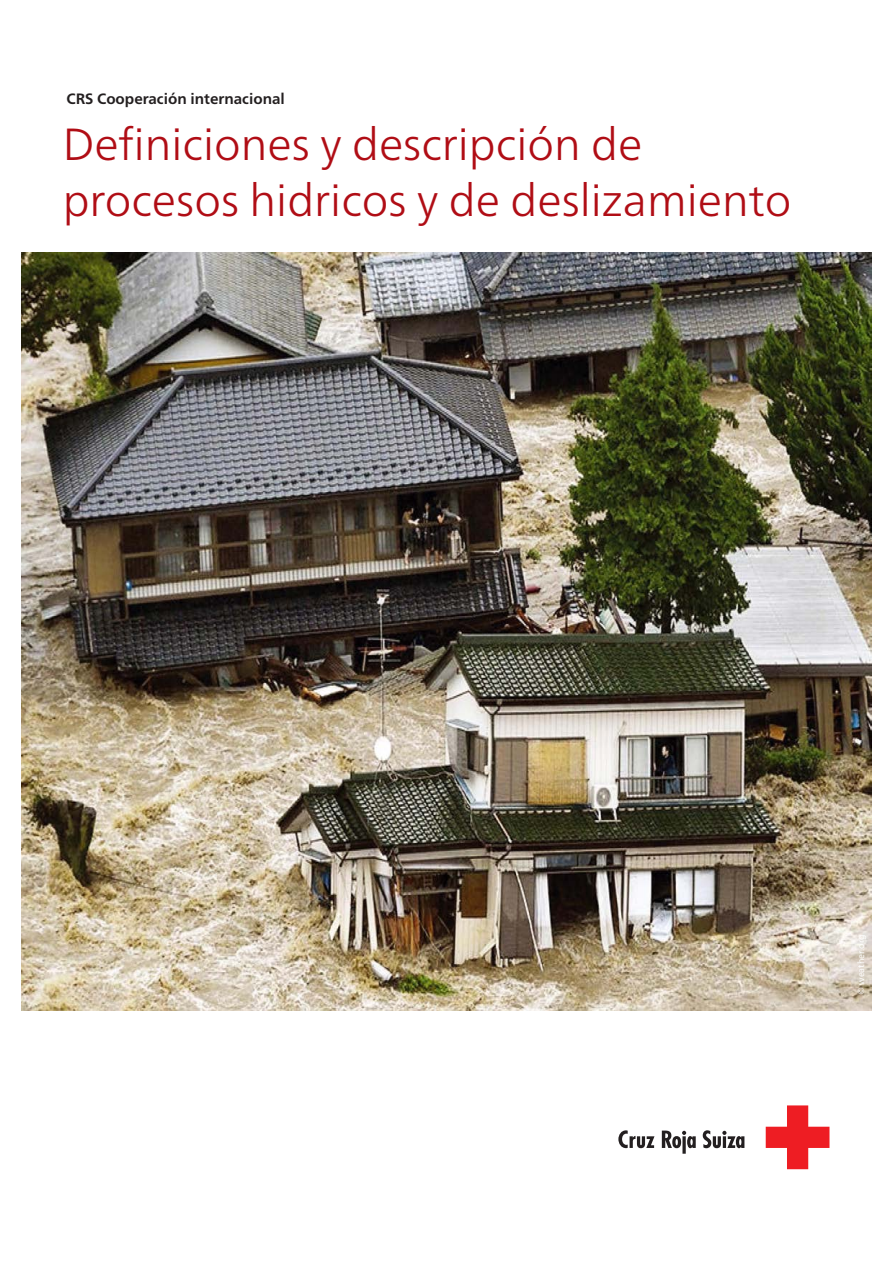
<style>
.page{position:relative;width:893px;height:1263px;background:#fff}
.page>*{position:absolute;margin:0;border:0;box-sizing:border-box;transform-origin:0 0}
.t1{font:300 45px "Frutiger Neue LTW1 G";color:#b00d15}
.t2{font:700 15px "Frutiger Neue LTW1 G";color:#231f20}
.t3{font:9px "Frutiger Neue LTW1 G";color:#fff}
</style>
<div class="page">
<svg style="left:766px;top:1105px;width:63px;height:64px"></svg>
<svg style="left:618px;top:1130px;width:36px;height:18px"></svg>
<svg style="left:682px;top:1148px;width:4px;height:6px"></svg>
<svg style="left:662px;top:1130px;width:34px;height:18px"></svg>
<svg style="left:703px;top:1130px;width:41px;height:18px"></svg>
<img style="left:21px;top:253px;width:851px;height:757px">
<p class="t2" style="left:66px;top:90px;width:220px">CRS Cooperación internacional</p>
<p class="t1" style="left:63px;top:117px;width:581px">Definiciones y descripción de</p>
<p class="t1" style="left:63px;top:173px;width:730px">procesos hidricos y de deslizamiento</p>
<p class="t3" style="left:855px;top:995px;width:62px;rotate:-90deg">© weather.org</p>
</div>
